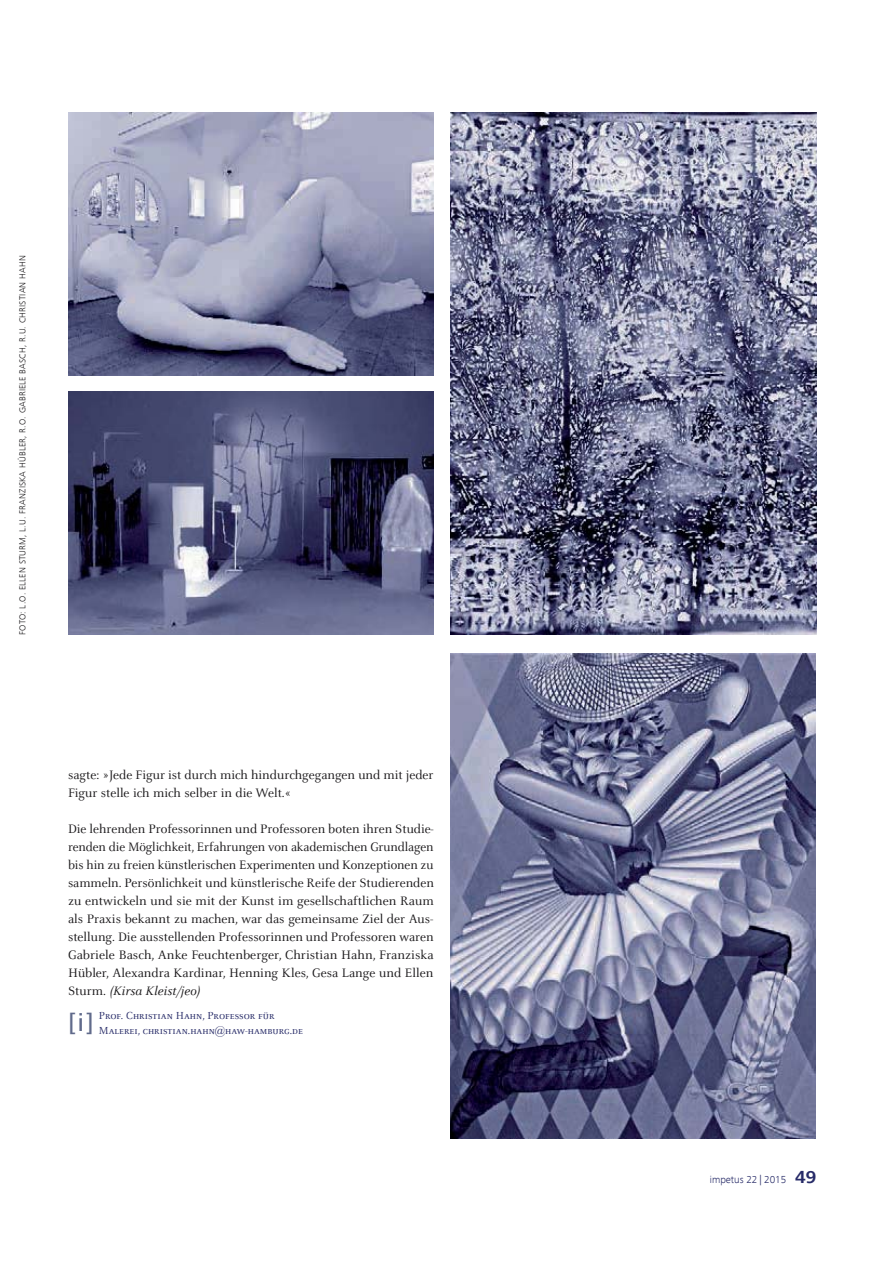
<style>
.page{position:relative;width:893px;height:1263px;background:#fff}
.page>*{position:absolute;margin:0;border:0;box-sizing:border-box;transform-origin:0 0}
.t1{font:500 25.5px "Frutiger Next Com";color:#606a8b}
.t2{font:13.5px/18px "Celeste";color:#191719}
.t3{font:11.25px "Celeste Caps";letter-spacing:.005em;color:#272b68}
.t4{font:300 10.5px "Frutiger Next Com";color:#272b68}
.t5{font:300 9px "Frutiger Next Com";letter-spacing:.025em;color:#191719}
.s1{font-style:italic}
.s2{font-weight:700;font-size:18px}
</style>
<div class="page">
<img style="left:68px;top:391px;width:366px;height:244px">
<img style="left:68px;top:113px;width:365px;height:262px">
<img style="left:451px;top:113px;width:365px;height:522px">
<img style="left:451px;top:653px;width:365px;height:485px">
<p class="t5" style="left:19px;top:635px;width:381px;rotate:-90deg">FOTO: L.O. ELLEN STURM, L.U. FRANZISKA HÜBLER, R.O. GABRIELE BASCH, R.U. CHRISTIAN HAHN</p>
<p class="t2" style="left:68px;top:767px;width:367px">sagte: »Jede Figur ist durch mich hindurchgegangen und mit jeder<br>Figur stelle ich mich selber in die Welt.«</p>
<p class="t2" style="left:68px;top:821px;width:367px;text-align:justify">Die lehrenden Professorinnen und Professoren boten ihren Studie&shy;renden die Möglichkeit, Erfahrungen von akademischen Grundlagen bis hin zu freien künstlerischen Experimenten und Konzeptionen zu sammeln. Persönlichkeit und künstlerische Reife der Studierenden zu entwickeln und sie mit der Kunst im gesellschaftlichen Raum als Praxis bekannt zu machen, war das gemeinsame Ziel der Aus&shy;stellung. Die ausstellenden Professorinnen und Professoren waren Gabriele Basch, Anke Feuchtenberger, Christian Hahn, Franziska Hübler, Alexandra Kardinar, Henning Kles, Gesa Lange und Ellen Sturm. <span class="s1">(Kirsa Kleist/jeo)</span></p>
<p class="t3" style="left:99px;top:1011px;width:177px">Prof. Christian Hahn, Professor für</p>
<h1 class="t1" style="left:68px;top:1012px;width:27px">[i]</h1>
<p class="t3" style="left:99px;top:1025px;width:205px">Malerei, christian.hahn@haw-hamburg.de</p>
<p class="t4" style="left:710px;top:1176px;width:108px">impetus 22 | 2015 <span class="s2">49</span></p>
</div>
